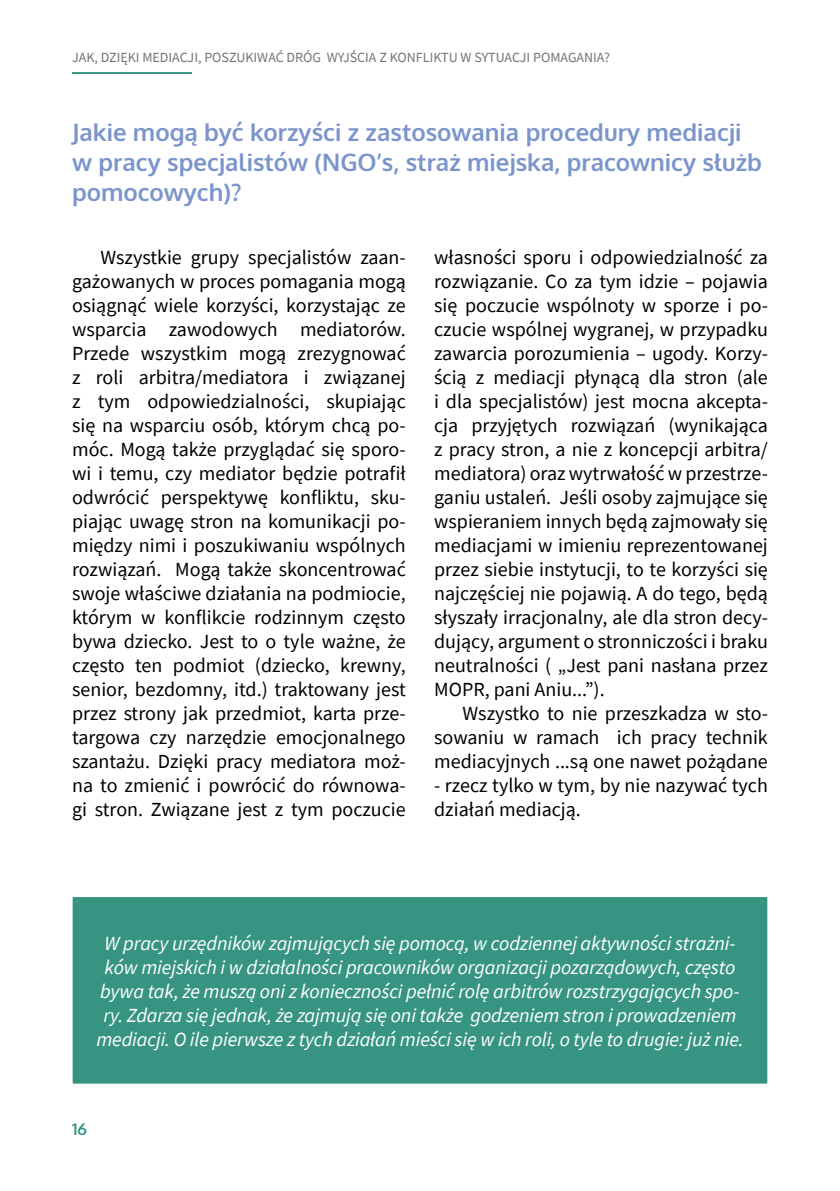
<style>
.page{position:relative;width:840px;height:1191px;background:#fff}
.page>*{position:absolute;margin:0;border:0;box-sizing:border-box;transform-origin:0 0}
.t1{font:700 24px/30px "Oxygen";color:#7b95cc}
.t2{font:20px/24px "Source Sans Pro";color:#000;text-align:justify}
.t3{font:italic 20px/24px "Source Sans Pro";letter-spacing:-.005em;color:#fff;text-align:center}
.t4{font:700 16px "Oxygen";color:#379482}
.t5{font:14px "Source Sans Pro";color:#757373}
</style>
<div class="page">
<hr style="left:72px;top:72px;width:120px;height:2px;background:#379482">
<div style="left:64px;top:888px;width:711px;height:204px;background:#379482"></div>
<div style="left:55px;top:879px;width:729px;height:222px;border:18px solid #fff"></div>
<p class="t5" style="left:72px;top:48px;width:539px">JAK, DZIĘKI MEDIACJI, POSZUKIWAĆ DRÓG WYJŚCIA Z KONFLIKTU W SYTUACJI POMAGANIA?</p>
<p class="t1" style="left:72px;top:118px;width:691px">Jakie mogą być korzyści z zastosowania procedury mediacji w pracy specjalistów (NGO’s, straż miejska, pracownicy służb pomocowych)?</p>
<p class="t2" style="left:72px;top:245px;width:335px;text-indent:28px">Wszystkie grupy specjalistów zaan&shy;gażowanych w proces pomagania mogą osiągnąć wiele korzyści, korzystając ze wsparcia zawodowych mediatorów.<br>Przede wszystkim mogą zrezygnować z roli arbitra/mediatora i związanej z tym odpowiedzialności, skupiając się na wsparciu osób, którym chcą po&shy;móc. Mogą także przyglądać się sporo&shy;wi i temu, czy mediator będzie potrafił odwrócić perspektywę konfliktu, sku&shy;piając uwagę stron na komunikacji po&shy;między nimi i poszukiwaniu wspólnych rozwiązań. Mogą także skoncentrować swoje właściwe działania na podmiocie, którym w konflikcie rodzinnym często bywa dziecko. Jest to o tyle ważne, że często ten podmiot (dziecko, krewny, senior, bezdomny, itd.) traktowany jest przez strony jak przedmiot, karta prze&shy;targowa czy narzędzie emocjonalnego szantażu. Dzięki pracy mediatora moż&shy;na to zmienić i powrócić do równowa&shy;gi stron. Związane jest z tym poczucie</p>
<p class="t2" style="left:434px;top:245px;width:335px">własności sporu i odpowiedzialność za rozwiązanie. Co za tym idzie – pojawia się poczucie wspólnoty w sporze i po&shy;czucie wspólnej wygranej, w przypadku zawarcia porozumienia – ugody. Korzy&shy;ścią z mediacji płynącą dla stron (ale i dla specjalistów) jest mocna akcepta&shy;cja przyjętych rozwiązań (wynikająca z pracy stron, a nie z koncepcji arbitra/ mediatora) oraz wytrwałość w przestrze&shy;ganiu ustaleń. Jeśli osoby zajmujące się wspieraniem innych będą zajmowały się mediacjami w imieniu reprezentowanej przez siebie instytucji, to te korzyści się najczęściej nie pojawią. A do tego, będą słyszały irracjonalny, ale dla stron decy&shy;dujący, argument o stronniczości i braku neutralności ( „Jest pani nasłana przez MOPR, pani Aniu...”).</p>
<p class="t2" style="left:434px;top:701px;width:335px;text-indent:28px">Wszystko to nie przeszkadza w sto&shy;sowaniu w ramach ich pracy technik mediacyjnych ...są one nawet pożądane</p>
<p class="t2" style="left:434px;top:773px;width:335px">- rzecz tylko w tym, by nie nazywać tych działań mediacją.</p>
<p class="t3" style="left:96px;top:931px;width:648px">W pracy urzędników zajmujących się pomocą, w codziennej aktywności strażni&shy;ków miejskich i w działalności pracowników organizacji pozarządowych, często bywa tak, że muszą oni z konieczności pełnić rolę arbitrów rozstrzygających spo&shy;ry. Zdarza się jednak, że zajmują się oni także godzeniem stron i prowadzeniem mediacji. O ile pierwsze z tych działań mieści się w ich roli, o tyle to drugie: już nie.</p>
<p class="t4" style="left:72px;top:1119px;width:16px">16</p>
</div>
